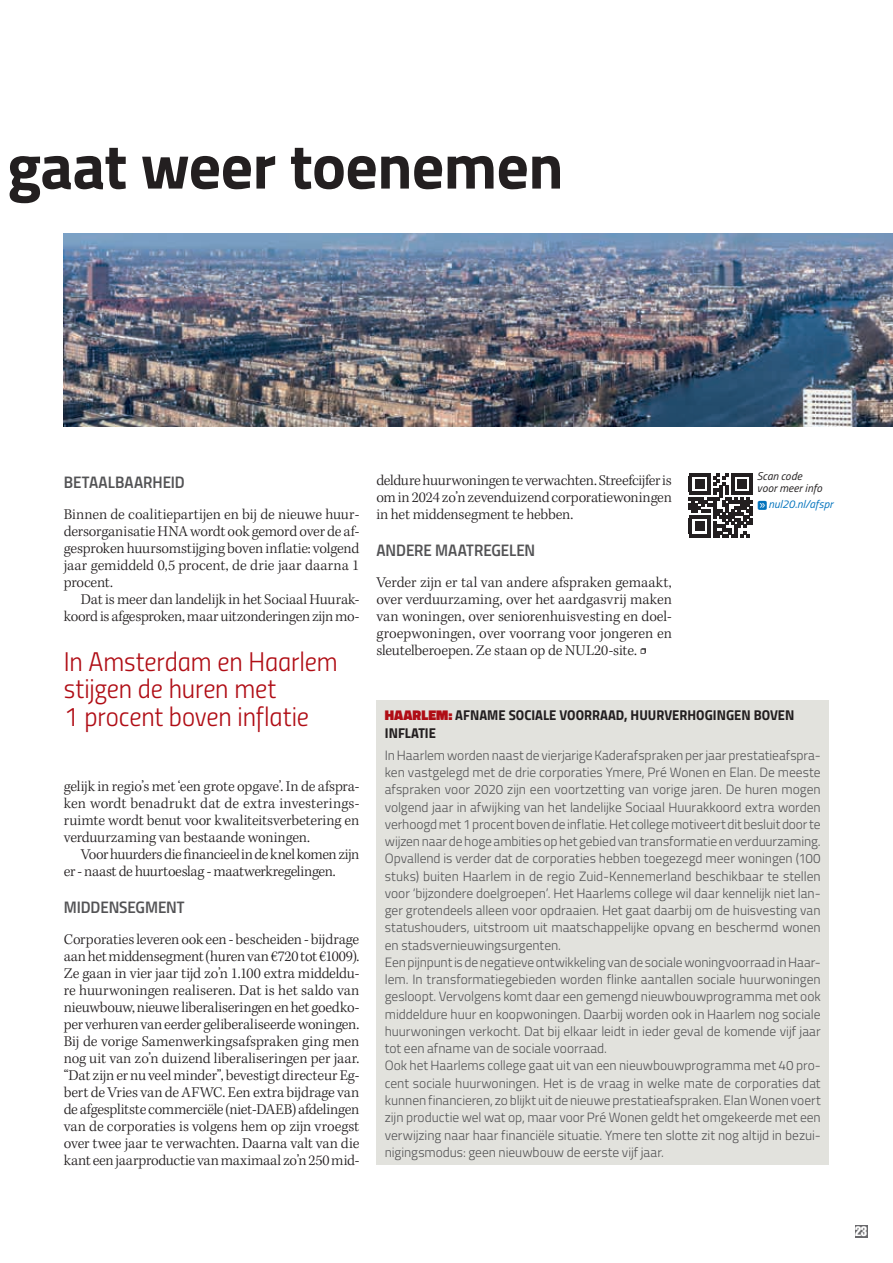
<style>
.page{position:relative;width:893px;height:1263px;background:#fff}
.page>*{position:absolute;margin:0;border:0;box-sizing:border-box;transform-origin:0 0}
.t1{font:700 63.75px "Titillium";letter-spacing:-.01em;color:#231f20}
.t2{font:27px/27.3px "Titillium Light Upright";letter-spacing:-.005em;color:#b00d15}
.t3{font:16.65px "Titillium Semibold Upright";letter-spacing:-.005em;color:#535355}
.t4{font:300 15.3px/17px "Kepler Std";letter-spacing:-.015em;color:#231f20;text-align:justify}
.t5{font:14.25px/18.8px "Titillium Bold Upright";color:#231f20}
.t6{font:300 13.5px/17.2px "Titillium";letter-spacing:-.005em;color:#535355}
.t7{font:extra-condensed 13.5px "Helvetica";color:#fff}
.t8{font:italic 11.25px/12px "Titillium";letter-spacing:.01em;color:#231f20}
.t9{font:italic 11.25px "Titillium";letter-spacing:.01em;color:#0072bc}
.s1{font-family:"Button Bonus Rounded Negative";font-style:normal}
.s2{font-family:"Titillium";font-weight:900;color:#b00d15}
</style>
<div class="page">
<div style="left:855px;top:1225px;width:12px;height:12px;background:#69696c"></div>
<div style="left:376px;top:700px;width:453px;height:465px;background:#e2e2dd"></div>
<img style="left:64px;top:234px;width:829px;height:193px">
<svg style="left:689px;top:473px;width:64px;height:64px"></svg>
<h1 class="t1" style="left:7px;top:118px;width:558px">gaat weer toenemen</h1>
<p class="t3" style="left:64px;top:469px;width:123px">BETAALBAARHEID</p>
<p class="t4" style="left:64px;top:506px;width:297px">Binnen de coalitiepartijen en bij de nieuwe huur&shy;dersorganisatie HNA wordt ook gemord over de af&shy;gesproken huursomstijging boven inflatie: volgend jaar gemiddeld 0,5 procent, de drie jaar daarna 1 procent.</p>
<p class="t4" style="left:64px;top:591px;width:297px;text-align:right">Dat is meer dan landelijk in het Sociaal Huurak&shy;koord is afgesproken, maar uitzonderingen zijn mo-</p>
<h2 class="t2" style="left:64px;top:647px;width:276px">In Amsterdam en Haarlem stijgen de huren met<br>1 procent boven inflatie</h2>
<p class="t4" style="left:64px;top:778px;width:297px">gelijk in regio’s met ‘een grote opgave’. In de afspra&shy;ken wordt benadrukt dat de extra investerings&shy;ruimte wordt benut voor kwaliteitsverbetering en verduurzaming van bestaande woningen.</p>
<p class="t4" style="left:64px;top:846px;width:297px;text-indent:17px">Voor huurders die financieel in de knel komen zijn er - naast de huurtoeslag - maatwerkregelingen.</p>
<p class="t3" style="left:64px;top:894px;width:122px">MIDDENSEGMENT</p>
<p class="t4" style="left:64px;top:931px;width:297px">Corporaties leveren ook een - bescheiden - bijdrage aan het middensegment (huren van €720 tot €1009).<br>Ze gaan in vier jaar tijd zo’n 1.100 extra middeldu&shy;re huurwoningen realiseren. Dat is het saldo van nieuwbouw, nieuwe liberaliseringen en het goedko&shy;per verhuren van eerder geliberaliseerde woningen.<br>Bij de vorige Samenwerkingsafspraken ging men nog uit van zo’n duizend liberaliseringen per jaar. “Dat zijn er nu veel minder”, bevestigt directeur Eg&shy;bert de Vries van de AFWC. Een extra bijdrage van de afgesplitste commerciële (niet-DAEB) afdelingen van de corporaties is volgens hem op zijn vroegst over twee jaar te verwachten. Daarna valt van die kant een jaarproductie van maximaal zo’n 250 mid-</p>
<p class="t4" style="left:376px;top:472px;width:297px">deldure huurwoningen te verwachten. Streefcijfer is om in 2024 zo’n zevenduizend corporatiewoningen in het middensegment te hebben.</p>
<p class="t3" style="left:376px;top:537px;width:160px">ANDERE MAATREGELEN</p>
<p class="t4" style="left:376px;top:574px;width:297px">Verder zijn er tal van andere afspraken gemaakt, over verduurzaming, over het aardgasvrij maken van woningen, over seniorenhuisvesting en doel&shy;groepwoningen, over voorrang voor jongeren en sleutelberoepen. Ze staan op de NUL20-site. •</p>
<p class="t8" style="left:757px;top:469px;width:67px">Scan code voor meer info</p>
<p class="t9" style="left:757px;top:496px;width:78px"><span class="s1">g</span>nul20.nl/afspr</p>
<p class="t5" style="left:385px;top:704px;width:411px"><span class="s2">HAARLEM:</span> AFNAME SOCIALE VOORRAAD, HUURVERHOGINGEN BOVEN<br>INFLATIE</p>
<p class="t6" style="left:385px;top:746px;width:437px">In Haarlem worden naast de vierjarige Kaderafspraken per jaar prestatieafspra&shy;ken vastgelegd met de drie corporaties Ymere, Pré Wonen en Elan. De meeste afspraken voor 2020 zijn een voortzetting van vorige jaren. De huren mogen volgend jaar in afwijking van het landelijke Sociaal Huurakkoord extra worden verhoogd met 1 procent boven de inflatie. Het college motiveert dit besluit door te wijzen naar de hoge ambities op het gebied van transformatie en verduurzaming.<br>Opvallend is verder dat de corporaties hebben toegezegd meer woningen (100 stuks) buiten Haarlem in de regio Zuid-Kennemerland beschikbaar te stellen voor ‘bijzondere doelgroepen’. Het Haarlems college wil daar kennelijk niet lan&shy;ger grotendeels alleen voor opdraaien. Het gaat daarbij om de huisvesting van statushouders, uitstroom uit maatschappelijke opvang en beschermd wonen en stadsvernieuwingsurgenten.<br>Een pijnpunt is de negatieve ontwikkeling van de sociale woningvoorraad in Haar&shy;lem. In transformatiegebieden worden flinke aantallen sociale huurwoningen gesloopt. Vervolgens komt daar een gemengd nieuwbouwprogramma met ook middeldure huur en koopwoningen. Daarbij worden ook in Haarlem nog sociale huurwoningen verkocht. Dat bij elkaar leidt in ieder geval de komende vijf jaar tot een afname van de sociale voorraad.<br>Ook het Haarlems college gaat uit van een nieuwbouwprogramma met 40 pro&shy;cent sociale huurwoningen. Het is de vraag in welke mate de corporaties dat kunnen financieren, zo blijkt uit de nieuwe prestatieafspraken. Elan Wonen voert zijn productie wel wat op, maar voor Pré Wonen geldt het omgekeerde met een verwijzing naar haar financiële situatie. Ymere ten slotte zit nog altijd in bezui&shy;nigingsmodus: geen nieuwbouw de eerste vijf jaar.</p>
<p class="t7" style="left:855px;top:1222px;width:14px">23</p>
</div>
